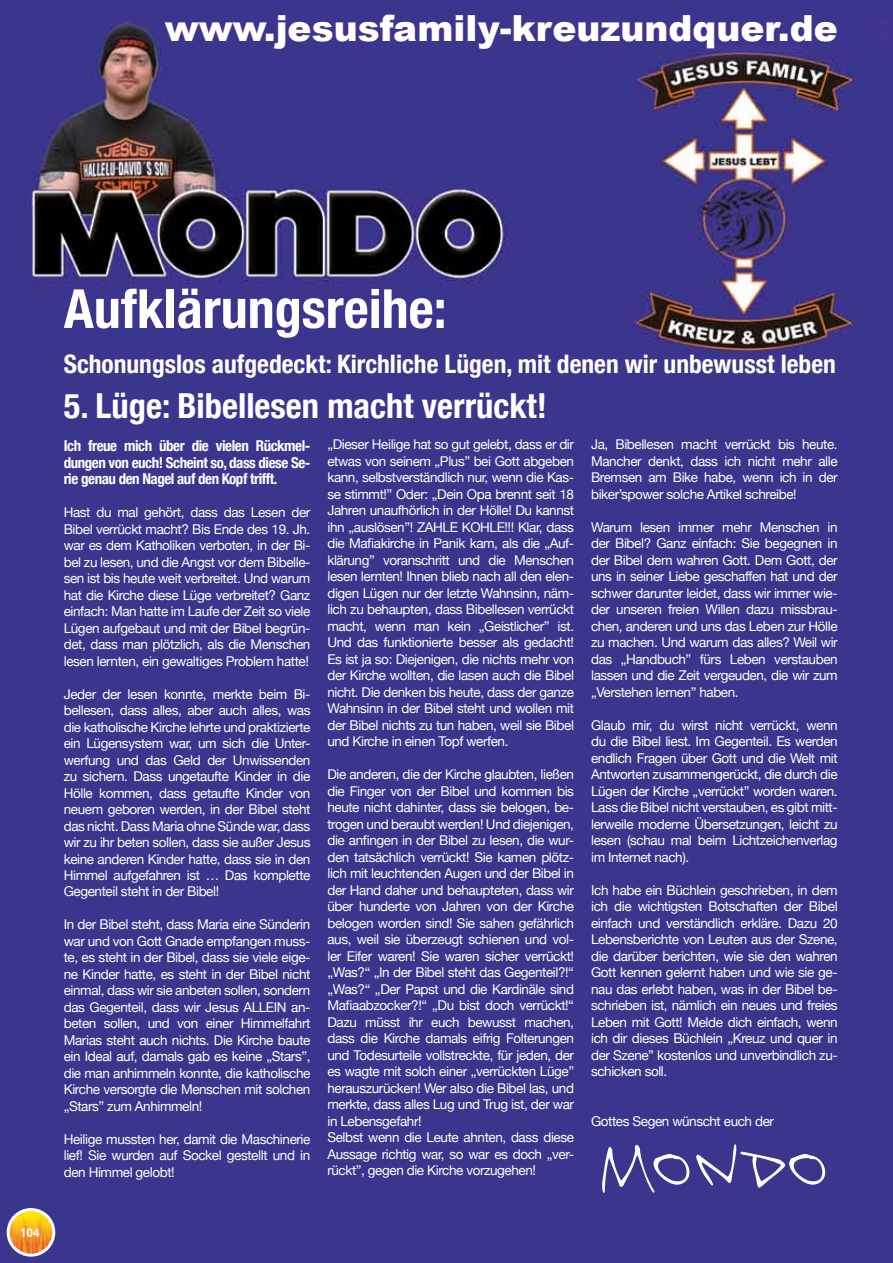
<style>
.page{position:relative;width:893px;height:1263px;background:#fff}
.page>*{position:absolute;margin:0;border:0;box-sizing:border-box;transform-origin:0 0}
.t1{font:72px "Be Aggressive";color:#fff}
.t2{font:700 condensed 54px "Helvetica Neue";color:#fff}
.t3{font:900 36px "Arial";color:#fff}
.t4{font:700 condensed 34.5px "Helvetica Neue";color:#fff}
.t5{font:700 condensed 25.5px "Helvetica Neue";color:#fff}
.t6{font:700 condensed 15px/16.5px "Helvetica Neue";letter-spacing:-.03em;color:#fff;text-align:justify}
.t7{font:13.5px/16.5px "Helvetica Neue";letter-spacing:-.03em;color:#fff;text-align:justify}
.t8{font:700 12px "Zurich BT";color:#fff}
</style>
<div class="page">
<img style="left:0;top:0;width:893px;height:1263px">
<img style="left:8px;top:1209px;width:46px;height:46px;border-radius:23px">
<div style="left:7px;top:1208px;width:48px;height:49px;border:3px solid #fff;border-radius:50%"></div>
<h3 class="t3" style="left:165px;top:2px;width:675px">www.jesusfamily-kreuzundquer.de</h3>
<p class="t8" style="left:20px;top:1225px;width:21px">104</p>
<h2 class="t2" style="left:64px;top:276px;width:384px">Aufklärungsreihe:</h2>
<h3 class="t5" style="left:64px;top:348px;width:774px">Schonungslos aufgedeckt: Kirchliche Lügen, mit denen wir unbewusst leben</h3>
<h3 class="t4" style="left:64px;top:385px;width:485px">5. Lüge: Bibellesen macht verrückt!</h3>
<p class="t6" style="left:64px;top:437px;width:248px">Ich freue mich über die vielen Rückmel&shy;dungen von euch! Scheint so, dass diese Se&shy;rie genau den Nagel auf den Kopf trifft.</p>
<p class="t7" style="left:64px;top:504px;width:248px">Hast du mal gehört, dass das Lesen der Bibel verrückt macht? Bis Ende des 19. Jh. war es dem Katholiken verboten, in der Bi&shy;bel zu lesen, und die Angst vor dem Bibelle&shy;sen ist bis heute weit verbreitet. Und warum hat die Kirche diese Lüge verbreitet? Ganz einfach: Man hatte im Laufe der Zeit so viele Lügen aufgebaut und mit der Bibel begrün&shy;det, dass man plötzlich, als die Menschen lesen lernten, ein gewaltiges Problem hatte!</p>
<p class="t7" style="left:64px;top:685px;width:248px">Jeder der lesen konnte, merkte beim Bi&shy;bellesen, dass alles, aber auch alles, was die katholische Kirche lehrte und praktizierte ein Lügensystem war, um sich die Unter&shy;werfung und das Geld der Unwissenden zu sichern. Dass ungetaufte Kinder in die Hölle kommen, dass getaufte Kinder von neuem geboren werden, in der Bibel steht das nicht. Dass Maria ohne Sünde war, dass wir zu ihr beten sollen, dass sie außer Jesus keine anderen Kinder hatte, dass sie in den Himmel aufgefahren ist … Das komplette Gegenteil steht in der Bibel!</p>
<p class="t7" style="left:64px;top:916px;width:248px">In der Bibel steht, dass Maria eine Sünderin war und von Gott Gnade empfangen muss&shy;te, es steht in der Bibel, dass sie viele eige&shy;ne Kinder hatte, es steht in der Bibel nicht einmal, dass wir sie anbeten sollen, sondern das Gegenteil, dass wir Jesus ALLEIN an&shy;beten sollen, und von einer Himmelfahrt Marias steht auch nichts. Die Kirche baute ein Ideal auf, damals gab es keine „Stars”, die man anhimmeln konnte, die katholische Kirche versorgte die Menschen mit solchen „Stars” zum Anhimmeln!</p>
<p class="t7" style="left:64px;top:1131px;width:248px">Heilige mussten her, damit die Maschinerie lief! Sie wurden auf Sockel gestellt und in den Himmel gelobt!</p>
<p class="t7" style="left:327px;top:436px;width:248px">„Dieser Heilige hat so gut gelebt, dass er dir etwas von seinem „Plus” bei Gott abgeben kann, selbstverständlich nur, wenn die Kas&shy;se stimmt!” Oder: „Dein Opa brennt seit 18<br>Jahren unaufhörlich in der Hölle! Du kannst ihn „auslösen”! ZAHLE KOHLE!!! Klar, dass die Mafiakirche in Panik kam, als die „Auf&shy;klärung” voranschritt und die Menschen lesen lernten! Ihnen blieb nach all den elen&shy;digen Lügen nur der letzte Wahnsinn, näm&shy;lich zu behaupten, dass Bibellesen verrückt macht, wenn man kein „Geistlicher” ist.<br>Und das funktionierte besser als gedacht!<br>Es ist ja so: Diejenigen, die nichts mehr von der Kirche wollten, die lasen auch die Bibel nicht. Die denken bis heute, dass der ganze Wahnsinn in der Bibel steht und wollen mit der Bibel nichts zu tun haben, weil sie Bibel und Kirche in einen Topf werfen.</p>
<p class="t7" style="left:327px;top:766px;width:248px;text-align:left">Die anderen, die der Kirche glaubten, ließen die Finger von der Bibel und kommen bis heute nicht dahinter, dass sie belogen, be&shy;trogen und beraubt werden! Und diejenigen, die anfingen in der Bibel zu lesen, die wur&shy;den tatsächlich verrückt! Sie kamen plötz&shy;lich mit leuchtenden Augen und der Bibel in der Hand daher und behaupteten, dass wir über hunderte von Jahren von der Kirche belogen worden sind! Sie sahen gefährlich aus, weil sie überzeugt schienen und vol&shy;ler Eifer waren! Sie waren sicher verrückt! „Was?“ „In der Bibel steht das Gegenteil?!“ „Was?“ „Der Papst und die Kardinäle sind Mafiaabzocker?!“ „Du bist doch verrückt!“ Dazu müsst ihr euch bewusst machen, dass die Kirche damals eifrig Folterungen und Todesurteile vollstreckte, für jeden, der es wagte mit solch einer „verrückten Lüge” herauszurücken! Wer also die Bibel las, und merkte, dass alles Lug und Trug ist, der war in Lebensgefahr!<br>Selbst wenn die Leute ahnten, dass diese Aussage richtig war, so war es doch „ver&shy;rückt”, gegen die Kirche vorzugehen!</p>
<p class="t7" style="left:591px;top:436px;width:248px">Ja, Bibellesen macht verrückt bis heute.<br>Mancher denkt, dass ich nicht mehr alle Bremsen am Bike habe, wenn ich in der biker’spower solche Artikel schreibe!</p>
<p class="t7" style="left:591px;top:519px;width:248px">Warum lesen immer mehr Menschen in der Bibel? Ganz einfach: Sie begegnen in der Bibel dem wahren Gott. Dem Gott, der uns in seiner Liebe geschaffen hat und der schwer darunter leidet, dass wir immer wie&shy;der unseren freien Willen dazu missbrau&shy;chen, anderen und uns das Leben zur Hölle zu machen. Und warum das alles? Weil wir das „Handbuch” fürs Leben verstauben lassen und die Zeit vergeuden, die wir zum „Verstehen lernen” haben.</p>
<p class="t7" style="left:591px;top:716px;width:248px">Glaub mir, du wirst nicht verrückt, wenn du die Bibel liest. Im Gegenteil. Es werden endlich Fragen über Gott und die Welt mit Antworten zusammengerückt, die durch die Lügen der Kirche „verrückt” worden waren.<br>Lass die Bibel nicht verstauben, es gibt mitt&shy;lerweile moderne Übersetzungen, leicht zu lesen (schau mal beim Lichtzeichenverlag im Internet nach).</p>
<p class="t7" style="left:591px;top:881px;width:248px">Ich habe ein Büchlein geschrieben, in dem ich die wichtigsten Botschaften der Bibel einfach und verständlich erkläre. Dazu 20<br>Lebensberichte von Leuten aus der Szene, die darüber berichten, wie sie den wahren Gott kennen gelernt haben und wie sie ge&shy;nau das erlebt haben, was in der Bibel be&shy;schrieben ist, nämlich ein neues und freies Leben mit Gott! Melde dich einfach, wenn ich dir dieses Büchlein „Kreuz und quer in der Szene” kostenlos und unverbindlich zu&shy;schicken soll.</p>
<p class="t7" style="left:591px;top:1112px;width:184px">Gottes Segen wünscht euch der</p>
<h1 class="t1" style="left:604px;top:1127px;width:227px">Mondo</h1>
</div>
